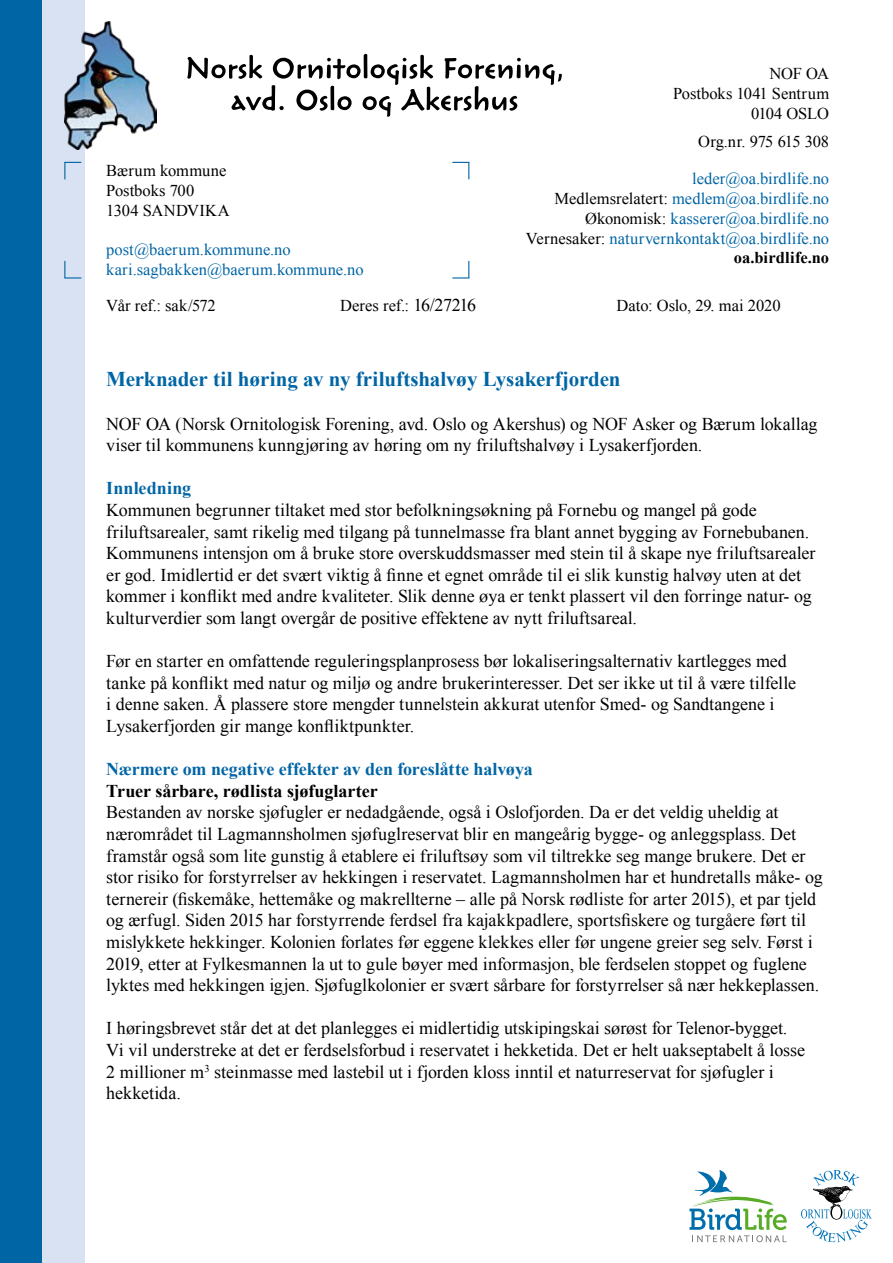
<style>
.page{position:relative;width:893px;height:1263px;background:#fff}
.page>*{position:absolute;margin:0;border:0;box-sizing:border-box;transform-origin:0 0}
.t1{font:700 21px "Times New Roman";letter-spacing:-.005em;color:#0065a5}
.t2{font:18px/21.6px "Times New Roman";color:#000}
.t3{font:700 18px "Times New Roman";letter-spacing:-.005em;color:#0065a5}
.t4{font:700 18px "Times New Roman";letter-spacing:-.005em;color:#000}
.t5{font:16.5px/19.8px "Times New Roman";letter-spacing:.005em;color:#0065a5;text-align:right}
.t6{font:16.5px/19.8px "Times New Roman";color:#000;text-align:right}
.s1{color:#000}
.s2{font-weight:700;color:#000}
.s3{font-size:18px}
</style>
<div class="page">
<div style="left:0;top:0;width:43px;height:1263px;background:#0065a5"></div>
<div style="left:43px;top:0;width:42px;height:1263px;background:#d9e2f2"></div>
<img style="left:65px;top:21px;width:92px;height:128px">
<svg style="left:187px;top:54px;width:375px;height:63px"></svg>
<svg style="left:801px;top:1170px;width:71px;height:72px"></svg>
<svg style="left:689px;top:1170px;width:98px;height:72px"></svg>
<svg style="left:64px;top:162px;width:17px;height:17px"></svg>
<svg style="left:452px;top:162px;width:17px;height:17px"></svg>
<svg style="left:64px;top:261px;width:17px;height:18px"></svg>
<svg style="left:452px;top:261px;width:17px;height:18px"></svg>
<p class="t6" style="left:106px;top:160px;width:125px;text-align:left">Bærum kommune<br>Postboks 700<br>1304 SANDVIKA</p>
<p class="t5" style="left:106px;top:240px;width:259px;text-align:left">post@baerum.kommune.no kari.sagbakken@baerum.kommune.no</p>
<p class="t6" style="left:673px;top:64px;width:158px">NOF OA<br>Postboks 1041 Sentrum<br>0104 OSLO</p>
<p class="t6" style="left:698px;top:132px;width:132px">Org.nr. 975 615 308</p>
<p class="t5" style="left:526px;top:169px;width:305px">leder@oa.birdlife.no<br><span class="s1">Medlemsrelatert:</span> medlem@oa.birdlife.no <span class="s1">Økonomisk:</span> kasserer@oa.birdlife.no <span class="s1">Vernesaker:</span> naturvernkontakt@oa.birdlife.no <span class="s2">oa.birdlife.no</span></p>
<p class="t6" style="left:106px;top:295px;width:111px">Vår ref.: sak/572</p>
<p class="t6" style="left:340px;top:295px;width:138px">Deres ref.: <span class="s3">16/27216</span></p>
<p class="t6" style="left:617px;top:295px;width:166px">Dato: Oslo, 29. mai 2020</p>
<p class="t1" style="left:106px;top:365px;width:516px">Merknader til høring av ny friluftshalvøy Lysakerfjorden</p>
<p class="t2" style="left:106px;top:412px;width:713px">NOF OA (Norsk Ornitologisk Forening, avd. Oslo og Akershus) og NOF Asker og Bærum lokallag viser til kommunens kunngjøring av høring om ny friluftshalvøy i Lysakerfjorden.</p>
<p class="t3" style="left:106px;top:476px;width:86px">Innledning</p>
<p class="t2" style="left:106px;top:499px;width:711px">Kommunen begrunner tiltaket med stor befolkningsøkning på Fornebu og mangel på gode friluftsarealer, samt rikelig med tilgang på tunnelmasse fra blant annet bygging av Fornebubanen.<br>Kommunens intensjon om å bruke store overskuddsmasser med stein til å skape nye friluftsarealer er god. Imidlertid er det svært viktig å finne et egnet område til ei slik kunstig halvøy uten at det kommer i konflikt med andre kvaliteter. Slik denne øya er tenkt plassert vil den forringe natur- og kulturverdier som langt overgår de positive effektene av nytt friluftsareal.</p>
<p class="t2" style="left:106px;top:650px;width:691px">Før en starter en omfattende reguleringsplanprosess bør lokaliseringsalternativ kartlegges med tanke på konflikt med natur og miljø og andre brukerinteresser. Det ser ikke ut til å være tilfelle i denne saken. Å plassere store mengder tunnelstein akkurat utenfor Smed- og Sandtangene i Lysakerfjorden gir mange konfliktpunkter.</p>
<p class="t3" style="left:106px;top:757px;width:428px">Nærmere om negative effekter av den foreslåtte halvøya</p>
<p class="t4" style="left:106px;top:778px;width:273px">Truer sårbare, rødlista sjøfuglarter</p>
<p class="t2" style="left:106px;top:801px;width:718px">Bestanden av norske sjøfugler er nedadgående, også i Oslofjorden. Da er det veldig uheldig at nærområdet til Lagmannsholmen sjøfuglreservat blir en mangeårig bygge- og anleggsplass. Det framstår også som lite gunstig å etablere ei friluftsøy som vil tiltrekke seg mange brukere. Det er stor risiko for forstyrrelser av hekkingen i reservatet. Lagmannsholmen har et hundretalls måke- og ternereir (fiskemåke, hettemåke og makrellterne – alle på Norsk rødliste for arter 2015), et par tjeld og ærfugl. Siden 2015 har forstyrrende ferdsel fra kajakkpadlere, sportsfiskere og turgåere ført til mislykkete hekkinger. Kolonien forlates før eggene klekkes eller før ungene greier seg selv. Først i 2019, etter at Fylkesmannen la ut to gule bøyer med informasjon, ble ferdselen stoppet og fuglene lyktes med hekkingen igjen. Sjøfuglkolonier er svært sårbare for forstyrrelser så nær hekkeplassen.</p>
<p class="t2" style="left:106px;top:1017px;width:700px">I høringsbrevet står det at det planlegges ei midlertidig utskipingskai sørøst for Telenor-bygget.<br>Vi vil understreke at det er ferdselsforbud i reservatet i hekketida. Det er helt uakseptabelt å losse 2 millioner m<sup>3</sup> steinmasse med lastebil ut i fjorden kloss inntil et naturreservat for sjøfugler i hekketida.</p>
</div>
